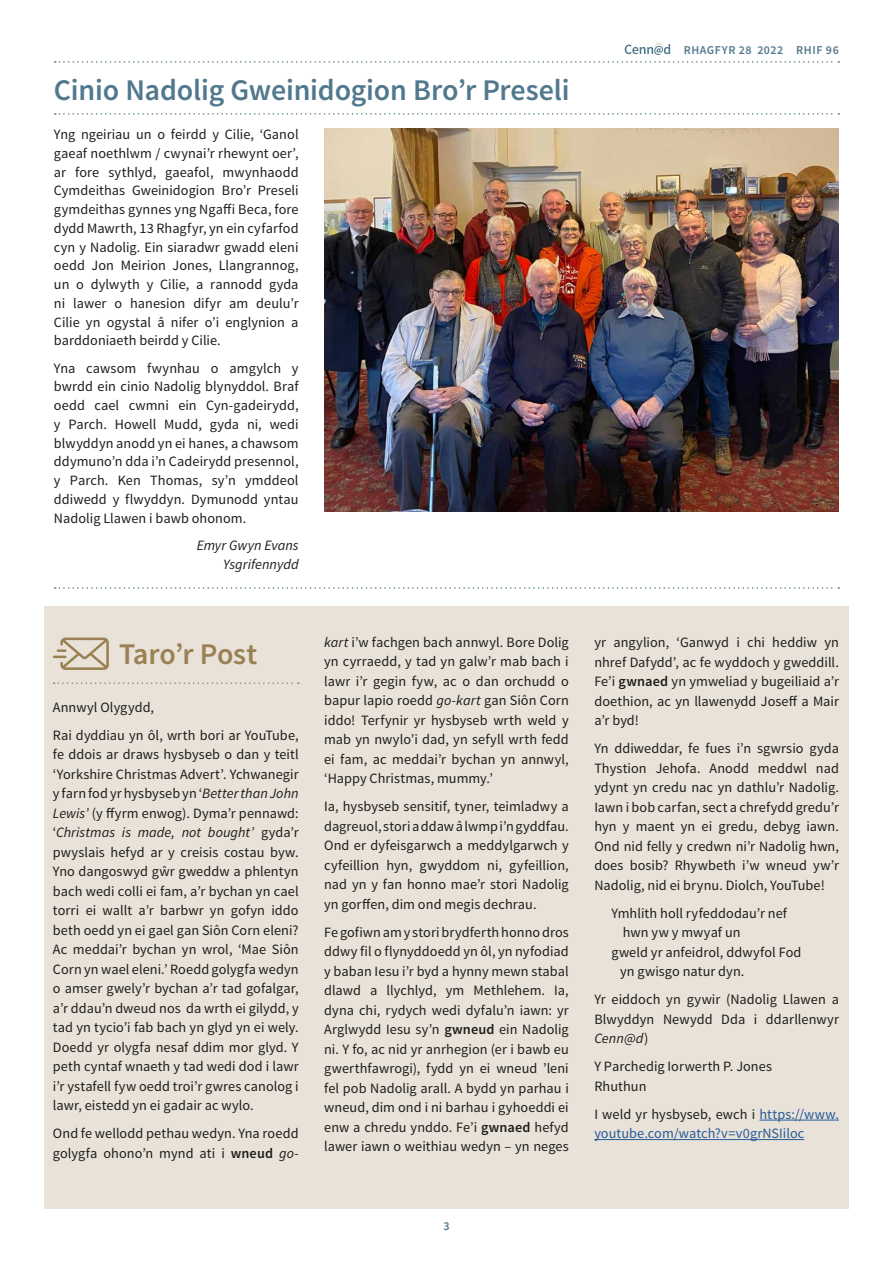
<style>
.page{position:relative;width:893px;height:1263px;background:#fff}
.page>*{position:absolute;margin:0;border:0;box-sizing:border-box;transform-origin:0 0}
.t1{font:600 30px "Source Sans Pro";letter-spacing:-.005em;color:#51788c}
.t2{font:600 30px "Source Sans Pro";letter-spacing:-.005em;color:#9a8153}
.t3{font:14.25px/19.5px "Source Sans Pro";letter-spacing:.005em;color:#1d1d1b;text-align:justify}
.t4{font:14.25px/19.5px "Source Sans Pro";letter-spacing:.005em;color:#275b9b}
.t5{font:italic 14.25px/18.8px "Source Sans Pro";color:#1d1d1b;text-align:right}
.t6{font:600 12px "Source Sans Pro";letter-spacing:.05em;color:#51788c}
.s1{font-style:italic}
.s2{font-weight:600}
.s3{color:#1d1d1b}
</style>
<div class="page">
<svg style="left:625px;top:42px;width:45px;height:13px"></svg>
<svg style="left:55px;top:61px;width:784px;height:2px"></svg>
<svg style="left:55px;top:113px;width:784px;height:2px"></svg>
<img style="left:324px;top:128px;width:515px;height:383px">
<svg style="left:55px;top:587px;width:784px;height:2px"></svg>
<div style="left:44px;top:607px;width:805px;height:602px;background:#e9e2d8"></div>
<svg style="left:54px;top:682px;width:245px;height:2px"></svg>
<hr style="left:759px;top:1120px;width:80px;height:1px;background:#275b9b">
<hr style="left:594px;top:1139px;width:210px;height:1px;background:#275b9b">
<svg style="left:53px;top:638px;width:56px;height:32px"></svg>
<h1 class="t1" style="left:54px;top:71px;width:517px">Cinio Nadolig Gweinidogion Bro’r Preseli</h1>
<p class="t3" style="left:54px;top:125px;width:246px;line-height:18.8px">Yng ngeiriau un o feirdd y Cilie, ‘Ganol gaeaf noethlwm / cwynai’r rhewynt oer’, ar fore sythlyd, gaeafol, mwynhaodd Cymdeithas Gweinidogion Bro’r Preseli gymdeithas gynnes yng Ngaffi Beca, fore dydd Mawrth, 13 Rhagfyr, yn ein cyfarfod cyn y Nadolig. Ein siaradwr gwadd eleni oedd Jon Meirion Jones, Llangrannog, un o dylwyth y Cilie, a rannodd gyda ni lawer o hanesion difyr am deulu’r Cilie yn ogystal â nifer o’i englynion a barddoniaeth beirdd y Cilie.</p>
<p class="t3" style="left:54px;top:359px;width:246px;line-height:18.8px">Yna cawsom fwynhau o amgylch y bwrdd ein cinio Nadolig blynyddol. Braf oedd cael cwmni ein Cyn-gadeirydd, y Parch. Howell Mudd, gyda ni, wedi blwyddyn anodd yn ei hanes, a chawsom ddymuno’n dda i’n Cadeirydd presennol, y Parch. Ken Thomas, sy’n ymddeol ddiwedd y flwyddyn. Dymunodd yntau Nadolig Llawen i bawb ohonom.</p>
<p class="t5" style="left:197px;top:536px;width:103px">Emyr Gwyn Evans<br>Ysgrifennydd</p>
<p class="t6" style="left:684px;top:42px;width:157px">RHAGFYR 28 2022 RHIF 96</p>
<h1 class="t2" style="left:119px;top:635px;width:140px">Taro’r Post</h1>
<p class="t3" style="left:53px;top:693px;width:247px;line-height:28px">Annwyl Olygydd,<br>Rai dyddiau yn ôl, wrth bori ar YouTube,</p>
<p class="t3" style="left:53px;top:745px;width:247px">fe ddois ar draws hysbyseb o dan y teitl ‘Yorkshire Christmas Advert’. Ychwanegir y farn fod yr hysbyseb yn ‘<span class="s1">Better than John Lewis’</span> (y ffyrm enwog). Dyma’r pennawd: ‘<span class="s1">Christmas is made, not bought’</span> gyda’r pwyslais hefyd ar y creisis costau byw.<br>Yno dangoswyd gŵr gweddw a phlentyn bach wedi colli ei fam, a’r bychan yn cael torri ei wallt a’r barbwr yn gofyn iddo beth oedd yn ei gael gan Siôn Corn eleni?<br>Ac meddai’r bychan yn wrol, ‘Mae Siôn Corn yn wael eleni.’ Roedd golygfa wedyn o amser gwely’r bychan a’r tad gofalgar, a’r ddau’n dweud nos da wrth ei gilydd, y tad yn tycio’i fab bach yn glyd yn ei wely.<br>Doedd yr olygfa nesaf ddim mor glyd. Y peth cyntaf wnaeth y tad wedi dod i lawr i’r ystafell fyw oedd troi’r gwres canolog i lawr, eistedd yn ei gadair ac wylo.</p>
<p class="t3" style="left:53px;top:1124px;width:247px">Ond fe wellodd pethau wedyn. Yna roedd golygfa ohono’n mynd ati i <span class="s2">wneud</span> <span class="s1">go-</span></p>
<p class="t3" style="left:324px;top:633px;width:246px"><span class="s1">kart</span> i’w fachgen bach annwyl. Bore Dolig yn cyrraedd, y tad yn galw’r mab bach i lawr i’r gegin fyw, ac o dan orchudd o bapur lapio roedd <span class="s1">go-kart</span> gan Siôn Corn iddo! Terfynir yr hysbyseb wrth weld y mab yn nwylo’i dad, yn sefyll wrth fedd ei fam, ac meddai’r bychan yn annwyl, ‘Happy Christmas, mummy.’</p>
<p class="t3" style="left:324px;top:797px;width:246px">Ia, hysbyseb sensitif, tyner, teimladwy a dagreuol, stori a ddaw â lwmp i’n gyddfau.<br>Ond er dyfeisgarwch a meddylgarwch y cyfeillion hyn, gwyddom ni, gyfeillion, nad yn y fan honno mae’r stori Nadolig yn gorffen, dim ond megis dechrau.</p>
<p class="t3" style="left:324px;top:923px;width:246px">Fe gofiwn am y stori brydferth honno dros ddwy fil o flynyddoedd yn ôl, yn nyfodiad y baban Iesu i’r byd a hynny mewn stabal dlawd a llychlyd, ym Methlehem. Ia, dyna chi, rydych wedi dyfalu’n iawn: yr Arglwydd Iesu sy’n <span class="s2">gwneud</span> ein Nadolig ni. Y fo, ac nid yr anrhegion (er i bawb eu gwerthfawrogi), fydd yn ei wneud ’leni fel pob Nadolig arall. A bydd yn parhau i wneud, dim ond i ni barhau i gyhoeddi ei enw a chredu ynddo. Fe’i <span class="s2">gwnaed</span> hefyd lawer iawn o weithiau wedyn – yn neges</p>
<p class="t6" style="left:443px;top:1218px;width:8px">3</p>
<p class="t3" style="left:594px;top:633px;width:246px">yr angylion, ‘Ganwyd i chi heddiw yn nhref Dafydd’, ac fe wyddoch y gweddill.<br>Fe’i <span class="s2">gwnaed</span> yn ymweliad y bugeiliaid a’r doethion, ac yn llawenydd Joseff a Mair a’r byd!</p>
<p class="t3" style="left:594px;top:739px;width:246px">Yn ddiweddar, fe fues i’n sgwrsio gyda Thystion Jehofa. Anodd meddwl nad ydynt yn credu nac yn dathlu’r Nadolig.<br>Iawn i bob carfan, sect a chrefydd gredu’r hyn y maent yn ei gredu, debyg iawn.<br>Ond nid felly y credwn ni’r Nadolig hwn, does bosib? Rhywbeth i’w wneud yw’r Nadolig, nid ei brynu. Diolch, YouTube!</p>
<p class="t3" style="left:611px;top:903px;width:177px">Ymhlith holl ryfeddodau’r nef</p>
<p class="t3" style="left:623px;top:923px;width:119px">hwn yw y mwyaf un</p>
<p class="t3" style="left:611px;top:942px;width:192px">gweld yr anfeidrol, ddwyfol Fod</p>
<p class="t3" style="left:620px;top:962px;width:126px">yn gwisgo natur dyn.</p>
<p class="t3" style="left:594px;top:990px;width:246px">Yr eiddoch yn gywir (Nadolig Llawen a Blwyddyn Newydd Dda i ddarllenwyr <span class="s1">Cenn@d</span>)</p>
<p class="t3" style="left:594px;top:1057px;width:179px">Y Parchedig Iorwerth P. Jones<br>Rhuthun</p>
<p class="t4" style="left:594px;top:1104px;width:246px"><span class="s3">I weld yr hysbyseb, ewch i</span> https://www. youtube.com/watch?v=v0grNSIiloc</p>
</div>
